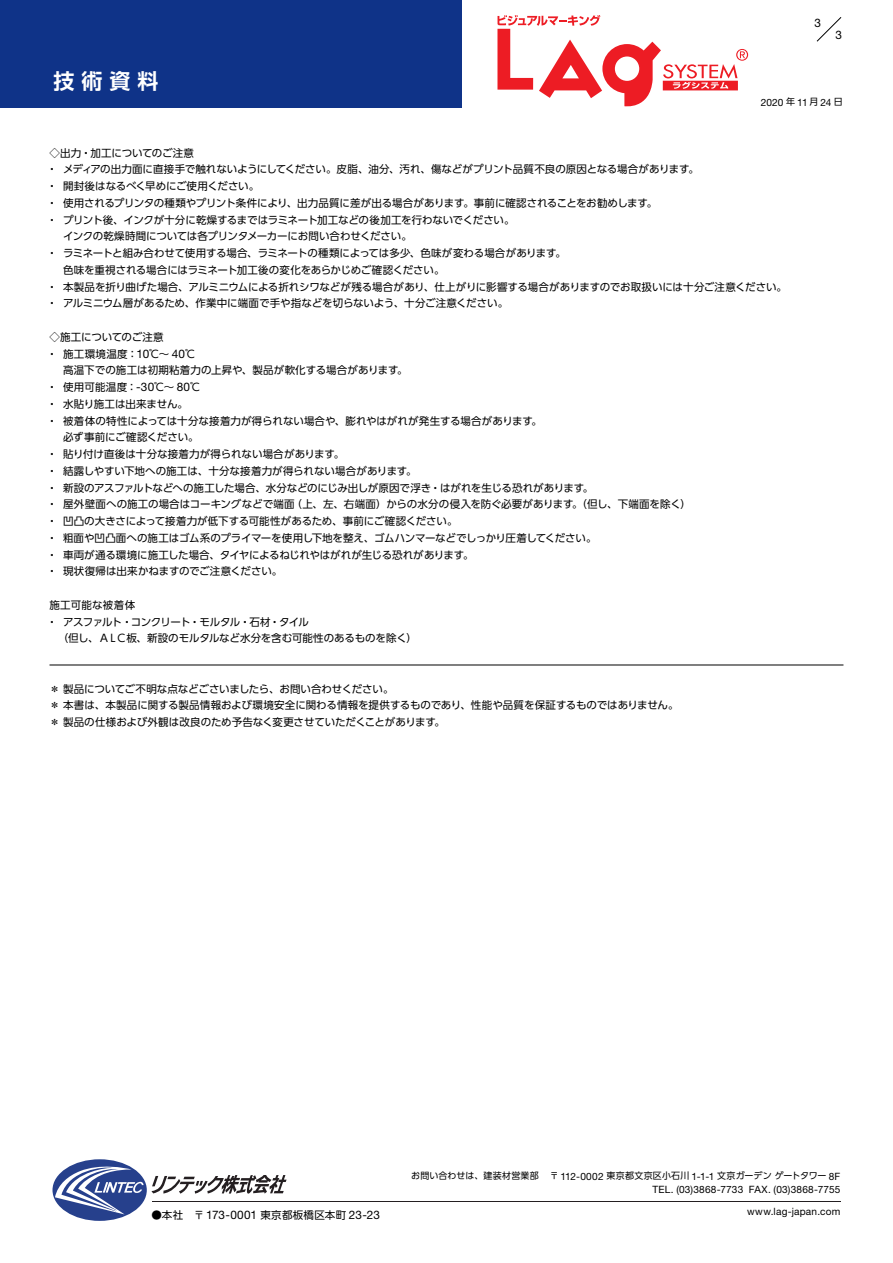
<style>
.page{position:relative;width:893px;height:1263px;background:#fff}
.page>*{position:absolute;margin:0;border:0;box-sizing:border-box;transform-origin:0 0}
.t1{font:700 21px "UD Shin Go Pro De";color:#fff}
.t2{font:11.7px "Helvetica Neue LT Std";color:#000}
.t3{font:10.5px/16.8px "UD Shin Go Pro";letter-spacing:-.01em;color:#000}
.t4{font:10.5px "UD Shin Go Pro";letter-spacing:.01em;color:#000}
.t5{font:10.5px "UD Shin Go Pro";letter-spacing:.025em;color:#000}
.t6{font:10.5px "UD Shin Go Pro";letter-spacing:-.07em;color:#000}
.t7{font:10.5px "UD Shin Go Pro";letter-spacing:.02em;color:#000}
.t8{font:10.05px "Helvetica Neue LT Std";letter-spacing:.02em;color:#000}
.t9{font:9px "UD Shin Go Pro";letter-spacing:.015em;color:#000}
.s1{font-family:"UD Shin Go Pro";font-size:9px}
.s2{font-family:"Helvetica Neue LT Std";font-size:11.7px}
.s3{font-family:"Helvetica Neue LT Std";font-size:10.05px}
</style>
<div class="page">
<div style="left:0;top:0;width:461px;height:107px;background:#0f3388"></div>
<svg style="left:497px;top:15px;width:251px;height:92px"></svg>
<svg style="left:816px;top:17px;width:26px;height:25px"></svg>
<svg style="left:151px;top:1175px;width:136px;height:19px"></svg>
<div style="left:52px;top:1159px;width:95px;height:62px;background:#26408c;border-radius:50%"></div>
<svg style="left:55px;top:1163px;width:89px;height:51px"></svg>
<hr style="left:152px;top:1201px;width:688px;height:1px;background:#241f21">
<hr style="left:50px;top:665px;width:793px;height:1px;background:#000">
<h1 class="t1" style="left:54px;top:64px;width:106px">技 術 資 料</h1>
<p class="t2" style="left:814px;top:16px;width:8px">3</p>
<p class="t2" style="left:835px;top:28px;width:8px">3</p>
<p class="t8" style="left:761px;top:96px;width:84px">2020 <span class="s1">年</span> 11<span class="s1">月</span> 24 <span class="s1">日</span></p>
<p class="t3" style="left:50px;top:144px;width:146px">◇出力・加工についてのご注意</p>
<p class="t3" style="left:47px;top:161px;width:653px">・メディアの出力面に直接手で触れないようにしてください。皮脂、油分、汚れ、傷などがプリント品質不良の原因となる場合があります。</p>
<p class="t3" style="left:47px;top:177px;width:214px">・開封後はなるべく早めにご使用ください。</p>
<p class="t3" style="left:47px;top:194px;width:612px">・使用されるプリンタの種類やプリント条件により、出力品質に差が出る場合があります。事前に確認されることをお勧めします。</p>
<p class="t3" style="left:47px;top:211px;width:469px">・プリント後、インクが十分に乾燥するまではラミネート加工などの後加工を行わないでください。</p>
<p class="t3" style="left:63px;top:228px;width:350px">インクの乾燥時間については各プリンタメーカーにお問い合わせください。</p>
<p class="t3" style="left:47px;top:244px;width:520px">・ラミネートと組み合わせて使用する場合、ラミネートの種類によっては多少、色味が変わる場合があります。</p>
<p class="t3" style="left:63px;top:261px;width:383px">色味を重視される場合にはラミネート加工後の変化をあらかじめご確認ください。</p>
<p class="t3" style="left:47px;top:278px;width:742px">・本製品を折り曲げた場合、アルミニウムによる折れシワなどが残る場合があり、仕上がりに影響する場合がありますのでお取扱いには十分ご注意ください。</p>
<p class="t3" style="left:47px;top:295px;width:463px">・アルミニウム層があるため、作業中に端面で手や指などを切らないよう、十分ご注意ください。</p>
<p class="t3" style="left:49px;top:328px;width:116px">◇施工についてのご注意</p>
<p class="t3" style="left:47px;top:345px;width:150px">・施工環境温度：<span class="s2">10</span>℃～ <span class="s2">40</span>℃</p>
<p class="t4" style="left:63px;top:362px;width:346px">高温下での施工は初期粘着力の上昇や、製品が軟化する場合があります。</p>
<p class="t3" style="left:47px;top:378px;width:155px">・使用可能温度：<span class="s2">-30</span>℃～ <span class="s2">80</span>℃</p>
<p class="t3" style="left:47px;top:395px;width:143px">・水貼り施工は出来ません。</p>
<p class="t3" style="left:47px;top:412px;width:497px">・被着体の特性によっては十分な接着力が得られない場合や、膨れやはがれが発生する場合があります。</p>
<p class="t3" style="left:63px;top:429px;width:137px">必ず事前にご確認ください。</p>
<p class="t3" style="left:47px;top:445px;width:299px">・貼り付け直後は十分な接着力が得られない場合があります。</p>
<p class="t3" style="left:47px;top:462px;width:371px">・結露しやすい下地への施工は、十分な接着力が得られない場合があります。</p>
<p class="t3" style="left:47px;top:479px;width:548px">・新設のアスファルトなどへの施工した場合、水分などのにじみ出しが原因で浮き・はがれを生じる恐れがあります。</p>
<p class="t3" style="left:47px;top:496px;width:645px">・屋外壁面への施工の場合はコーキングなどで端面（上、左、右端面）からの水分の侵入を防ぐ必要があります。（但し、下端面を除く）</p>
<p class="t3" style="left:47px;top:512px;width:412px">・凹凸の大きさによって接着力が低下する可能性があるため、事前にご確認ください。</p>
<p class="t3" style="left:47px;top:529px;width:551px">・粗面や凹凸面への施工はゴム系のプライマーを使用し下地を整え、ゴムハンマーなどでしっかり圧着してください。</p>
<p class="t3" style="left:47px;top:546px;width:428px">・車両が通る環境に施工した場合、タイヤによるねじれやはがれが生じる恐れがあります。</p>
<p class="t3" style="left:47px;top:563px;width:237px">・現状復帰は出来かねますのでご注意ください。</p>
<p class="t7" style="left:50px;top:596px;width:87px">施工可能な被着体</p>
<p class="t6" style="left:47px;top:613px;width:263px">・アスファルト・コンクリート・モルタル・石材・タイル</p>
<p class="t3" style="left:58px;top:629px;width:361px">（但し、ＡＬＣ板、新設のモルタルなど水分を含む可能性のあるものを除く）</p>
<p class="t3" style="left:49px;top:680px;width:630px">＊製品についてご不明な点などごさいましたら、お問い合わせください。<br>＊本書は、本製品に関する製品情報および環境安全に関わる情報を提供するものであり、性能や品質を保証するものではありません。＊製品の仕様および外観は改良のため予告なく変更させていただくことがあります。</p>
<p class="t5" style="left:151px;top:1206px;width:230px">●本社　〒 <span class="s2">173-0001</span> 東京都板橋区本町 <span class="s2">23-23</span></p>
<p class="t9" style="left:411px;top:1169px;width:431px">お問い合わせは、建装材営業部 〒 <span class="s3">112-0002</span> 東京都文京区小石川 <span class="s3">1-1-1</span> 文京ガーデンゲートタワー <span class="s3">8F</span></p>
<p class="t8" style="left:652px;top:1184px;width:189px">TEL. (03)3868-7733 FAX. (03)3868-7755</p>
<p class="t8" style="left:747px;top:1205px;width:95px">www.lag-japan.com</p>
</div>
